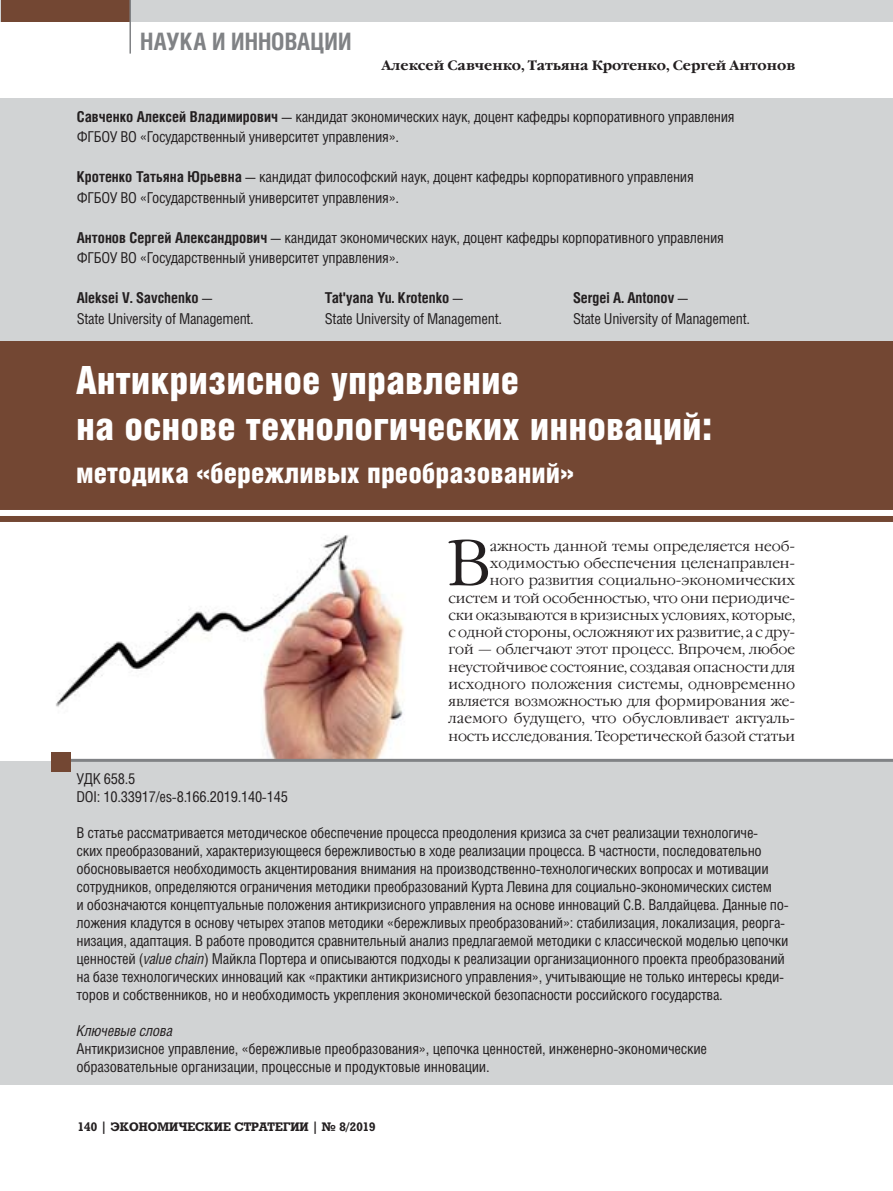
<style>
.page{position:relative;width:893px;height:1191px;background:#fff}
.page>*{position:absolute;margin:0;border:0;box-sizing:border-box;transform-origin:0 0}
.t1{font:63.6px "Garamond C";color:#231f20}
.t2{font:39px/46.8px "Helios Cond Black C";color:#fff}
.t3{font:28.5px "Helios Cond Black C";color:#fff}
.t4{font:700 24px "Helios Cond C";color:#808285}
.t5{font:15px/18px "Helios Cond C";letter-spacing:-.02em;color:#231f20}
.t6{font:15px/20.2px "Helios Cond C";letter-spacing:-.02em;color:#231f20;scale:.7 1}
.t7{font:italic 15px "Helios Cond C";letter-spacing:-.015em;color:#231f20}
.t8{font:14.25px/17.2px "Garamond C";letter-spacing:-.005em;color:#231f20;text-align:right}
.t9{font:700 13.5px "Garamond C";color:#231f20}
.t10{font:700 12px "Rodeo C";color:#231f20}
.s1{font-weight:700}
.s2{font-style:italic}
</style>
<div class="page">
<div style="left:1px;top:0;width:892px;height:21px;background:#d1d3d4"></div>
<div style="left:1px;top:0;width:129px;height:21px;background:#734733"></div>
<hr style="left:129px;top:0;width:2px;height:54px;background:#808285">
<img style="left:56px;top:534px;width:370px;height:225px">
<div style="left:1px;top:98px;width:892px;height:350px;background:#d1d3d4"></div>
<div style="left:1px;top:761px;width:892px;height:323px;background:#d1d3d4"></div>
<div style="left:1px;top:341px;width:892px;height:175px;background:#734733"></div>
<div style="left:1px;top:516px;width:892px;height:6px;background:#734733"></div>
<div style="left:1px;top:510px;width:892px;height:6px;background:#fff"></div>
<hr style="left:60px;top:759px;width:833px;height:3px;background:#808285">
<div style="left:51px;top:752px;width:20px;height:19px;background:#734733"></div>
<h3 class="t4" style="left:140px;top:33px;width:213px">НАУКА И ИННОВАЦИИ</h3>
<p class="t9" style="left:382px;top:60px;width:415px">Алексей Савченко, Татьяна Кротенко, Сергей Антонов</p>
<p class="t6" style="left:77px;top:107px;width:941px"><span class="s1">Савченко Алексей Владимирович</span> — кандидат экономических наук, доцент кафедры корпоративного управления<br>ФГБОУ ВО «Государственный университет управления».</p>
<p class="t6" style="left:77px;top:168px;width:883px"><span class="s1">Кротенко Татьяна Юрьевна</span> — кандидат философский наук, доцент кафедры корпоративного управления<br>ФГБОУ ВО «Государственный университет управления».</p>
<p class="t6" style="left:77px;top:229px;width:926px"><span class="s1">Антонов Сергей Александрович</span> — кандидат экономических наук, доцент кафедры корпоративного управления<br>ФГБОУ ВО «Государственный университет управления».</p>
<p class="t6" style="left:77px;top:289px;width:254px"><span class="s1">Aleksei V. Savchenko</span> —<br>State University of Management.</p>
<p class="t6" style="left:325px;top:289px;width:254px"><span class="s1">Tat'yana Yu. Krotenko</span> —<br>State University of Management.</p>
<p class="t6" style="left:573px;top:289px;width:254px"><span class="s1">Sergei A. Antonov</span> —<br>State University of Management.</p>
<h2 class="t2" style="left:76px;top:360px;width:638px">Антикризисное управление<br>на основе технологических инноваций:</h2>
<h3 class="t3" style="left:76px;top:462px;width:499px">методика «бережливых преобразований»</h3>
<h1 class="t1" style="left:446px;top:538px;width:46px">В</h1>
<p class="t8" style="left:448px;top:539px;width:348px">ажность данной темы определяется необ&shy;ходимостью обеспечения целенаправлен-<br>ного развития социально-экономических систем и той особенностью, что они периодиче&shy;ски оказываются в кризисных условиях, которые, с одной стороны, осложняют их развитие, а с дру&shy;гой — облегчают этот процесс. Впрочем, любое неустойчивое состояние, создавая опасности для исходного положения системы, одновременно является возможностью для формирования же&shy;лаемого будущего, что обусловливает актуаль&shy;ность исследования. Теоретической базой статьи</p>
<p class="t5" style="left:77px;top:770px;width:213px">УДК 658.5<br>DOI: 10.33917/es-8.166.2019.140-145</p>
<p class="t5" style="left:77px;top:824px;width:714px">В статье рассматривается методическое обеспечение процесса преодоления кризиса за счет реализации технологиче-<br>ских преобразований, характеризующееся бережливостью в ходе реализации процесса. В частности, последовательно обосновывается необходимость акцентирования внимания на производственно-технологических вопросах и мотивации сотрудников, определяются ограничения методики преобразований Курта Левина для социально-экономических систем<br>и обозначаются концептуальные положения антикризисного управления на основе инноваций С.В. Валдайцева. Данные по&shy;ложения кладутся в основу четырех этапов методики «бережливых преобразований»: стабилизация, локализация, реорга&shy;низация, адаптация. В работе проводится сравнительный анализ предлагаемой методики с классической моделью цепочки ценностей (<span class="s2">value chain</span>) Майкла Портера и описываются подходы к реализации организационного проекта преобразований на базе технологических инноваций как «практики антикризисного управления», учитывающие не только интересы креди&shy;торов и собственников, но и необходимость укрепления экономической безопасности российского государства.</p>
<p class="t7" style="left:77px;top:1025px;width:98px">Ключевые слова</p>
<p class="t5" style="left:77px;top:1040px;width:632px">Антикризисное управление, «бережливые преобразования», цепочка ценностей, инженерно-экономические образовательные организации, процессные и продуктовые инновации.</p>
<p class="t10" style="left:78px;top:1122px;width:299px">140 | ЭКОНОМИЧЕСКИЕ СТРАТЕГИИ | № 8/2019</p>
</div>
